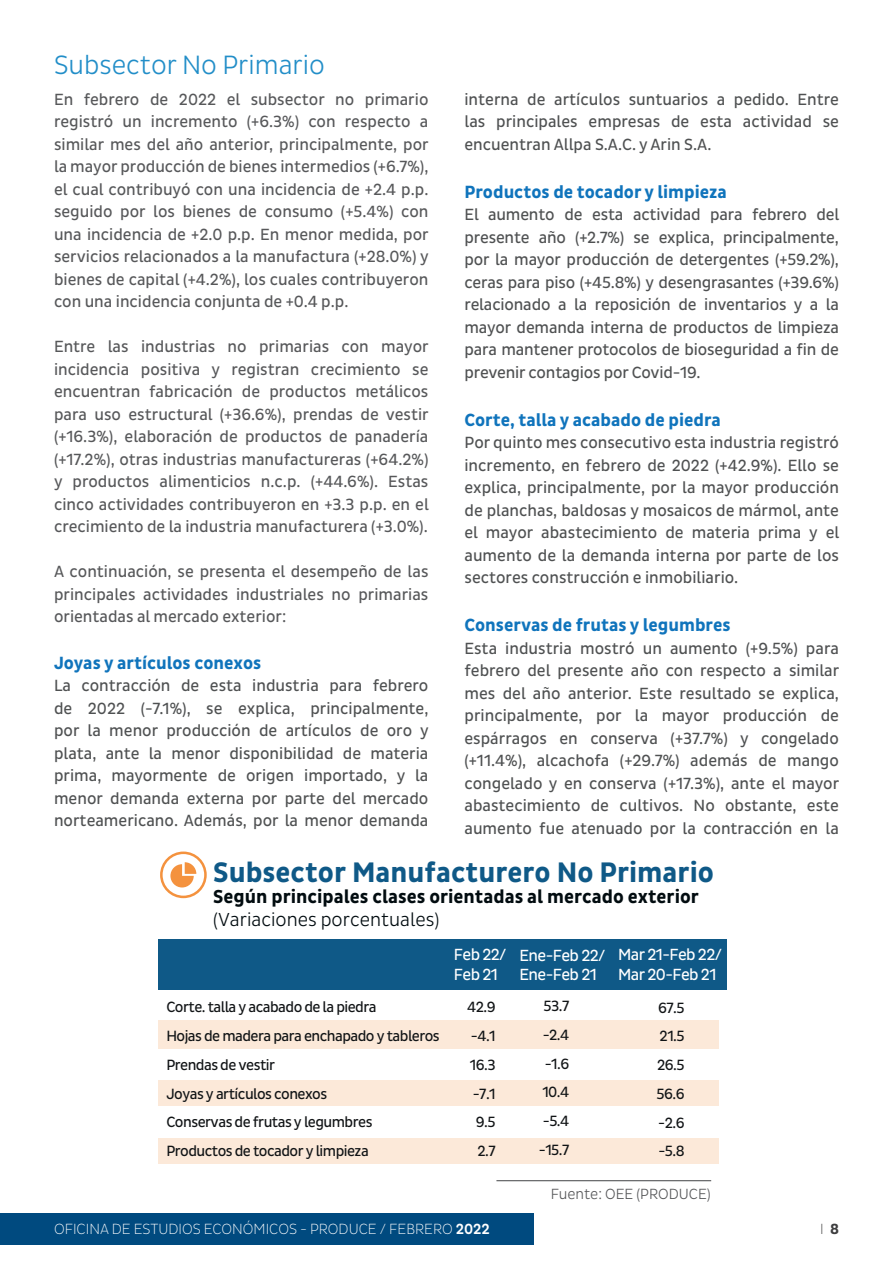
<style>
.page{position:relative;width:893px;height:1263px;background:#fff}
.page>*{position:absolute;margin:0;border:0;box-sizing:border-box;transform-origin:0 0}
.t1{font:700 28.8px "Pluto Sans Cond";color:#0f5987}
.t2{font:300 27px "Pluto Sans Cond";color:#228ec8}
.t3{font:700 19.2px/23px "Pluto Sans Cond";color:#020c10}
.t4{font:700 18px "Pluto Sans Cond";color:#1074bc}
.t5{font:16.5px/22.5px "Pluto Sans Cond";color:#4f5152;text-align:justify}
.t6{font:16.5px/22.5px "Pluto Sans Cond";color:#57585a;text-align:justify}
.t7{font:16.5px/19.6px "Pluto Sans Cond";letter-spacing:-.035em;color:#fff}
.t8{font:15.15px/28.8px "Pluto Sans Cond";letter-spacing:-.035em;color:#111416}
.t9{font:300 15px "Pluto Sans Cond Ex";color:#fff}
.t10{font:300 15px "Pluto Sans Cond";color:#57585a}
.t11{font:300 15px "Pluto Sans Cond Ex";color:#3e3e3f}
.s1{font-weight:300}
.s2{font-family:"Pluto Sans Cond";font-weight:500}
.s3{font-family:"Pluto Sans Cond";font-weight:700}
</style>
<div class="page">
<div style="left:0;top:1213px;width:534px;height:32px;background:#004a7f"></div>
<hr style="left:892px;top:1213px;width:1px;height:32px;background:#004a7f">
<div style="left:158px;top:939px;width:568px;height:51px;background:#0f5987"></div>
<div style="left:158px;top:1020px;width:561px;height:29px;background:#fce9d9"></div>
<div style="left:158px;top:1080px;width:561px;height:25px;background:#fce9d9"></div>
<div style="left:158px;top:1138px;width:561px;height:25px;background:#fce9d9"></div>
<div style="left:160px;top:851px;width:47px;height:47px;border:3px solid #f4923e;border-radius:50%"></div>
<svg style="left:170px;top:862px;width:26px;height:25px"></svg>
<hr style="left:496px;top:1180px;width:215px;height:1px;background:#57585a">
<p class="t2" style="left:54px;top:50px;width:272px">Subsector No Primario</p>
<p class="t5" style="left:464px;top:88px;width:376px">interna de artículos suntuarios a pedido. Entre las principales empresas de esta actividad se encuentran Allpa S.A.C. y Arin S.A.</p>
<p class="t4" style="left:464px;top:182px;width:264px">Productos de tocador y limpieza</p>
<p class="t5" style="left:464px;top:204px;width:376px">El aumento de esta actividad para febrero del presente año (+2.7%) se explica, principalmente, por la mayor producción de detergentes (+59.2%), ceras para piso (+45.8%) y desengrasantes (+39.6%) relacionado a la reposición de inventarios y a la mayor demanda interna de productos de limpieza para mantener protocolos de bioseguridad a fin de prevenir contagios por Covid-19.</p>
<p class="t4" style="left:464px;top:410px;width:258px">Corte, talla y acabado de piedra</p>
<p class="t5" style="left:464px;top:432px;width:376px">Por quinto mes consecutivo esta industria registró incremento, en febrero de 2022 (+42.9%). Ello se explica, principalmente, por la mayor producción de planchas, baldosas y mosaicos de mármol, ante el mayor abastecimiento de materia prima y el aumento de la demanda interna por parte de los sectores construcción e inmobiliario.</p>
<p class="t4" style="left:464px;top:615px;width:268px">Conservas de frutas y legumbres</p>
<p class="t5" style="left:464px;top:637px;width:376px">Esta industria mostró un aumento (+9.5%) para febrero del presente año con respecto a similar mes del año anterior. Este resultado se explica, principalmente, por la mayor producción de espárragos en conserva (+37.7%) y congelado (+11.4%), alcachofa (+29.7%) además de mango congelado y en conserva (+17.3%), ante el mayor abastecimiento de cultivos. No obstante, este aumento fue atenuado por la contracción en la</p>
<p class="t1" style="left:213px;top:856px;width:502px">Subsector Manufacturero No Primario</p>
<p class="t3" style="left:213px;top:885px;width:487px">Según principales clases orientadas al mercado exterior <span class="s1">(Variaciones porcentuales)</span></p>
<p class="t6" style="left:54px;top:88px;width:376px">En febrero de 2022 el subsector no primario registró un incremento (+6.3%) con respecto a similar mes del año anterior, principalmente, por la mayor producción de bienes intermedios (+6.7%), el cual contribuyó con una incidencia de +2.4 p.p. seguido por los bienes de consumo (+5.4%) con una incidencia de +2.0 p.p. En menor medida, por servicios relacionados a la manufactura (+28.0%) y bienes de capital (+4.2%), los cuales contribuyeron con una incidencia conjunta de +0.4 p.p.</p>
<p class="t6" style="left:54px;top:336px;width:376px">Entre las industrias no primarias con mayor incidencia positiva y registran crecimiento se encuentran fabricación de productos metálicos para uso estructural (+36.6%), prendas de vestir (+16.3%), elaboración de productos de panadería (+17.2%), otras industrias manufactureras (+64.2%) y productos alimenticios n.c.p. (+44.6%). Estas cinco actividades contribuyeron en +3.3 p.p. en el crecimiento de la industria manufacturera (+3.0%).</p>
<p class="t6" style="left:54px;top:561px;width:376px">A continuación, se presenta el desempeño de las principales actividades industriales no primarias orientadas al mercado exterior:</p>
<p class="t4" style="left:54px;top:653px;width:209px">Joyas y artículos conexos</p>
<p class="t5" style="left:54px;top:675px;width:376px">La contracción de esta industria para febrero de 2022 (-7.1%), se explica, principalmente, por la menor producción de artículos de oro y plata, ante la menor disponibilidad de materia prima, mayormente de origen importado, y la menor demanda externa por parte del mercado norteamericano. Además, por la menor demanda</p>
<p class="t8" style="left:166px;top:993px;width:275px">Corte. talla y acabado de la piedra<br>Hojas de madera para enchapado y tableros<br>Prendas de vestir<br>Joyas y artículos conexos<br>Conservas de frutas y legumbres<br>Productos de tocador y limpieza</p>
<p class="t7" style="left:454px;top:945px;width:54px">Feb 22/<br>Feb 21</p>
<p class="t8" style="left:467px;top:993px;width:30px;text-align:right">42.9 -4.1<br>16.3 -7.1<br>9.5<br>2.7</p>
<p class="t8" style="left:656px;top:993px;width:30px;text-align:justify">67.5<br>21.5<br>26.5<br>56.6 -2.6 -5.8</p>
<p class="t7" style="left:618px;top:945px;width:106px">Mar 21-Feb 22/<br>Mar 20-Feb 21</p>
<p class="t7" style="left:519px;top:945px;width:87px">Ene-Feb 22/<br>Ene-Feb 21</p>
<p class="t8" style="left:539px;top:992px;width:32px;text-align:center">53.7 -2.4 -1.6<br>10.4 -5.4 -15.7</p>
<p class="t10" style="left:551px;top:1186px;width:162px">Fuente: OEE (PRODUCE)</p>
<p class="t9" style="left:54px;top:1221px;width:437px">OFICINA DE ESTUDIOS ECONÓMICOS - PRODUCE / FEBRERO <span class="s2">2022</span></p>
<p class="t11" style="left:820px;top:1221px;width:20px">I <span class="s3">8</span></p>
</div>
